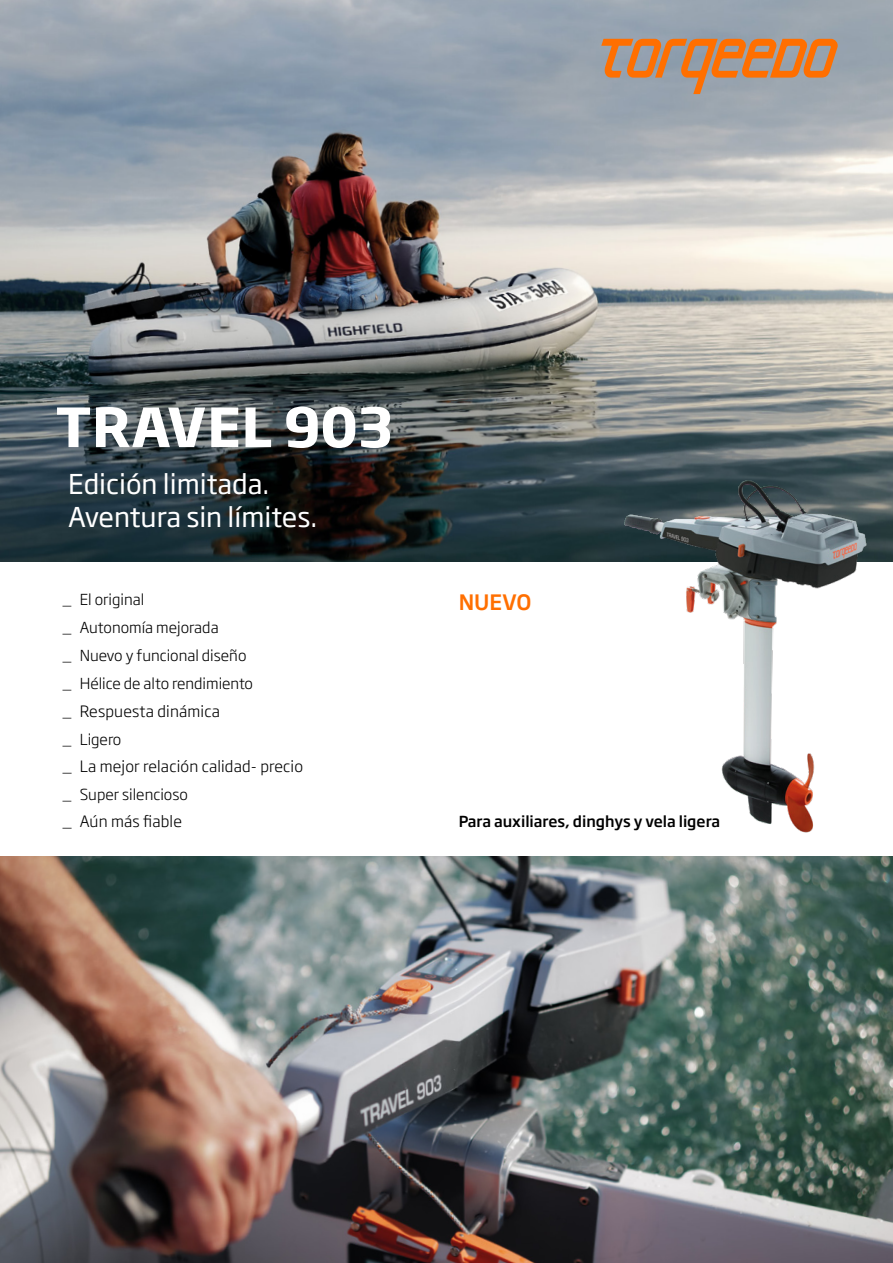
<style>
.page{position:relative;width:893px;height:1263px;background:#fff}
.page>*{position:absolute;margin:0;border:0;box-sizing:border-box;transform-origin:0 0}
.t1{font:700 53.25px "Soho Gothic Std";letter-spacing:.015em;color:#fff}
.t2{font:27px/32.4px "Soho Gothic Std";color:#fff}
.t3{font:500 21px "Soho Gothic Std";color:#ff6f00}
.t4{font:300 15.45px "Soho Gothic Std";letter-spacing:.01em;color:#000}
.t5{font:300 15px/28px "Soho Gothic Std";color:#000}
.t6{font:500 15px "Soho Gothic Std";color:#000}
.s1{font-size:15px}
</style>
<div class="page">
<img style="left:0;top:857px;width:893px;height:406px">
<img style="left:0;top:0;width:893px;height:561px">
<svg style="left:601px;top:39px;width:238px;height:55px;background:#bd8f6c"></svg>
<img style="left:609px;top:461px;width:276px;height:372px">
<h1 class="t1" style="left:56px;top:393px;width:339px">TRAVEL 903</h1>
<h2 class="t2" style="left:68px;top:469px;width:251px">Edición limitada.<br>Aventura sin límites.</h2>
<p class="t5" style="left:63px;top:585px;width:192px">_ El original<br>_ Autonomía mejorada<br>_ Nuevo y funcional diseño _ Hélice de alto rendimiento</p>
<p class="t4" style="left:63px;top:701px;width:159px"><span class="s1">_</span> Respuesta dinámica</p>
<p class="t5" style="left:63px;top:725px;width:60px">_ Ligero</p>
<p class="t4" style="left:63px;top:756px;width:242px">_ La mejor relación calidad- precio</p>
<p class="t5" style="left:63px;top:781px;width:127px">_ Super silencioso</p>
<p class="t4" style="left:63px;top:811px;width:121px">_ Aún más fiable</p>
<h3 class="t3" style="left:459px;top:588px;width:74px">NUEVO</h3>
<p class="t6" style="left:459px;top:812px;width:263px">Para auxiliares, dinghys y vela ligera</p>
</div>
